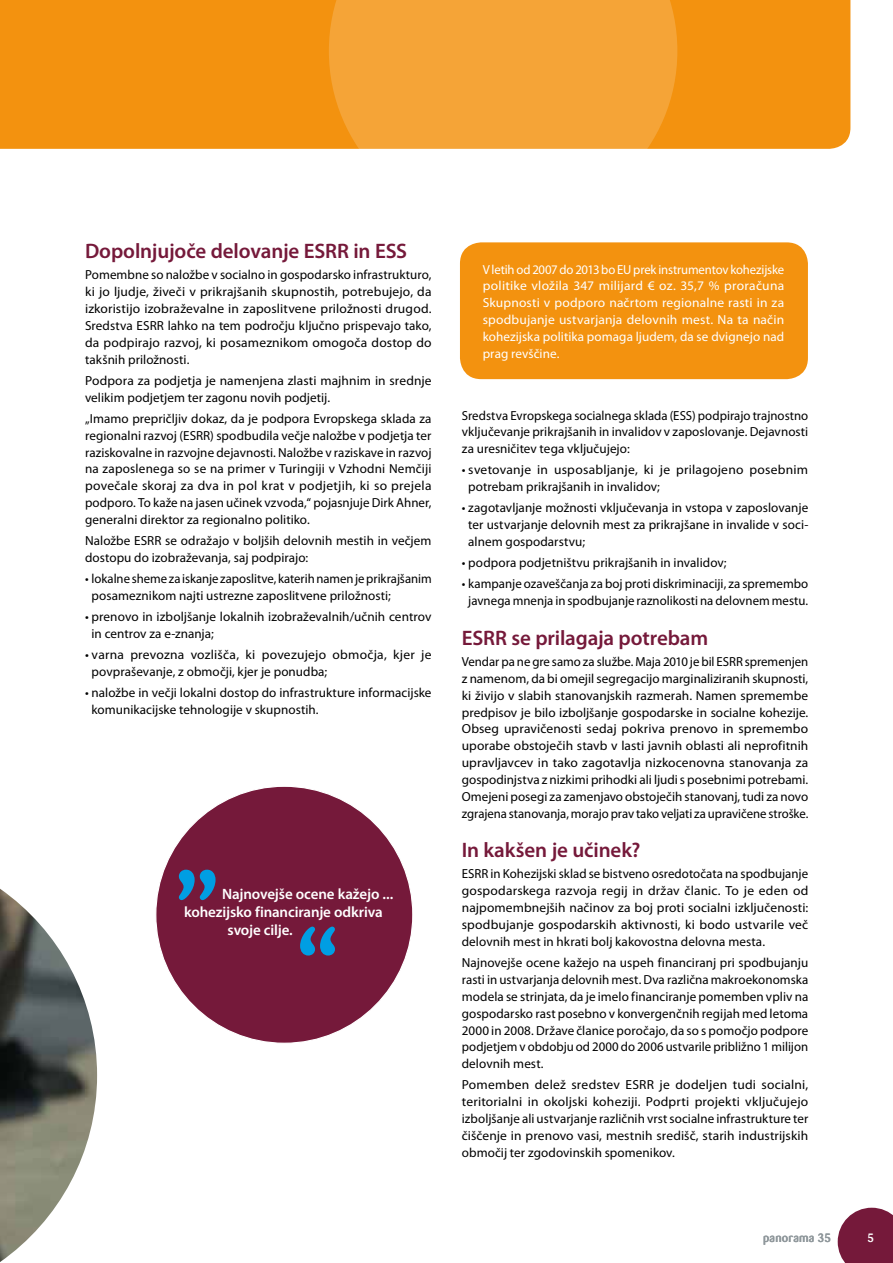
<style>
.page{position:relative;width:893px;height:1263px;background:#fff}
.page>*{position:absolute;margin:0;border:0;box-sizing:border-box;transform-origin:0 0}
.t1{font:700 100.5px "Barmeno";color:#009ee3}
.t2{font:700 95.55px "Barmeno";color:#009ee3}
.t3{font:600 21px "Myriad Pro";letter-spacing:-.005em;color:#75193a}
.t4{font:600 15px "Myriad Pro";letter-spacing:-.01em;color:#fff}
.t5{font:13.2px/16.8px "Myriad Pro";letter-spacing:.005em;color:#000;text-align:justify}
.t6{font:13.2px/17px "Myriad Pro";letter-spacing:.005em;color:#fff;text-align:justify}
.t7{font:500 12px "Barmeno";letter-spacing:.02em;color:#90989c}
.t8{font:500 12px "Barmeno";color:#fff}
</style>
<div class="page">
<div style="left:0;top:0;width:850px;height:149px;background:#f3920f"></div>
<div style="left:329px;top:0;width:348px;height:149px;background:#f5a437"></div>
<img style="left:0;top:889px;width:97px;height:373px">
<svg style="left:838px;top:1208px;width:55px;height:55px;background:#83314f"></svg>
<div style="left:156px;top:786px;width:257px;height:257px;background:#75193a;border-radius:50%"></div>
<div style="left:460px;top:242px;width:348px;height:137px;background:#f3920f;border-radius:21px"></div>
<h3 class="t3" style="left:85px;top:238px;width:323px">Dopolnjujoče delovanje ESRR in ESS</h3>
<p class="t5" style="left:85px;top:266px;width:348px">Pomembne so naložbe v socialno in gospodarsko infrastrukturo, ki jo ljudje, živeči v prikrajšanih skupnostih, potrebujejo, da izkoristijo izobraževalne in zaposlitvene priložnosti drugod.<br>Sredstva ESRR lahko na tem področju ključno prispevajo tako, da podpirajo razvoj, ki posameznikom omogoča dostop do takšnih priložnosti.</p>
<p class="t5" style="left:85px;top:372px;width:348px">Podpora za podjetja je namenjena zlasti majhnim in srednje velikim podjetjem ter zagonu novih podjetij.</p>
<p class="t5" style="left:85px;top:410px;width:348px">„Imamo prepričljiv dokaz, da je podpora Evropskega sklada za regionalni razvoj (ESRR) spodbudila večje naložbe v podjetja ter raziskovalne in razvojne dejavnosti. Naložbe v raziskave in razvoj na zaposlenega so se na primer v Turingiji v Vzhodni Nemčiji povečale skoraj za dva in pol krat v podjetjih, ki so prejela podporo. To kaže na jasen učinek vzvoda,“ pojasnjuje Dirk Ahner, generalni direktor za regionalno politiko.</p>
<p class="t5" style="left:85px;top:532px;width:348px">Naložbe ESRR se odražajo v boljših delovnih mestih in večjem dostopu do izobraževanja, saj podpirajo:</p>
<p class="t5" style="left:92px;top:570px;width:342px;text-indent:-6px">• lokalne sheme za iskanje zaposlitve, katerih namen je prikrajšanim posameznikom najti ustrezne zaposlitvene priložnosti;</p>
<p class="t5" style="left:92px;top:608px;width:341px;text-indent:-6px">• prenovo in izboljšanje lokalnih izobraževalnih/učnih centrov in centrov za e-znanja;</p>
<p class="t5" style="left:92px;top:646px;width:342px;text-indent:-6px">• varna prevozna vozlišča, ki povezujejo območja, kjer je povpraševanje, z območji, kjer je ponudba;</p>
<p class="t5" style="left:92px;top:684px;width:342px;text-indent:-6px">• naložbe in večji lokalni dostop do infrastrukture informacijske komunikacijske tehnologije v skupnostih.</p>
<h1 class="t1" style="left:174px;top:791px;width:48px">„</h1>
<p class="t4" style="left:222px;top:884px;width:173px">Najnovejše ocene kažejo ...</p>
<p class="t4" style="left:184px;top:902px;width:200px">kohezijsko financiranje odkriva</p>
<p class="t4" style="left:227px;top:920px;width:67px">svoje cilje.</p>
<h2 class="t2" style="left:296px;top:906px;width:45px">“</h2>
<p class="t6" style="left:483px;top:260px;width:303px">V letih od 2007 do 2013 bo EU prek instrumentov kohezijske politike vložila 347 milijard € oz. 35,7 % proračuna Skupnosti v podporo načrtom regionalne rasti in za spodbujanje ustvarjanja delovnih mest. Na ta način kohezijska politika pomaga ljudem, da se dvignejo nad prag revščine.</p>
<p class="t5" style="left:462px;top:406px;width:348px">Sredstva Evropskega socialnega sklada (ESS) podpirajo trajnostno vključevanje prikrajšanih in invalidov v zaposlovanje. Dejavnosti za uresničitev tega vključujejo:</p>
<p class="t5" style="left:468px;top:461px;width:341px;text-indent:-6px">• svetovanje in usposabljanje, ki je prilagojeno posebnim potrebam prikrajšanih in invalidov;</p>
<p class="t5" style="left:468px;top:499px;width:342px;text-indent:-6px">• zagotavljanje možnosti vključevanja in vstopa v zaposlovanje ter ustvarjanje delovnih mest za prikrajšane in invalide v soci&shy;alnem gospodarstvu;</p>
<p class="t5" style="left:462px;top:554px;width:266px">• podpora podjetništvu prikrajšanih in invalidov;</p>
<p class="t5" style="left:462px;top:575px;width:348px;text-align:center">• kampanje ozaveščanja za boj proti diskriminaciji, za spremembo javnega mnenja in spodbujanje raznolikosti na delovnem mestu.</p>
<h3 class="t3" style="left:462px;top:624px;width:248px">ESRR se prilagaja potrebam</h3>
<p class="t5" style="left:462px;top:653px;width:348px">Vendar pa ne gre samo za službe. Maja 2010 je bil ESRR spremenjen z namenom, da bi omejil segregacijo marginaliziranih skupnosti, ki živijo v slabih stanovanjskih razmerah. Namen spremembe predpisov je bilo izboljšanje gospodarske in socialne kohezije.<br>Obseg upravičenosti sedaj pokriva prenovo in spremembo uporabe obstoječih stavb v lasti javnih oblasti ali neprofitnih upravljavcev in tako zagotavlja nizkocenovna stanovanja za gospodinjstva z nizkimi prihodki ali ljudi s posebnimi potrebami.<br>Omejeni posegi za zamenjavo obstoječih stanovanj, tudi za novo zgrajena stanovanja, morajo prav tako veljati za upravičene stroške.</p>
<h3 class="t3" style="left:462px;top:837px;width:180px">In kakšen je učinek?</h3>
<p class="t5" style="left:462px;top:865px;width:348px">ESRR in Kohezijski sklad se bistveno osredotočata na spodbujanje gospodarskega razvoja regij in držav članic. To je eden od najpomembnejših načinov za boj proti socialni izključenosti: spodbujanje gospodarskih aktivnosti, ki bodo ustvarile več delovnih mest in hkrati bolj kakovostna delovna mesta.</p>
<p class="t5" style="left:462px;top:954px;width:348px">Najnovejše ocene kažejo na uspeh financiranj pri spodbujanju rasti in ustvarjanja delovnih mest. Dva različna makroekonomska modela se strinjata, da je imelo financiranje pomemben vpliv na gospodarsko rast posebno v konvergenčnih regijah med letoma 2000 in 2008. Države članice poročajo, da so s pomočjo podpore podjetjem v obdobju od 2000 do 2006 ustvarile približno 1 milijon delovnih mest.</p>
<p class="t5" style="left:462px;top:1076px;width:348px">Pomemben delež sredstev ESRR je dodeljen tudi socialni, teritorialni in okoljski koheziji. Podprti projekti vključujejo izboljšanje ali ustvarjanje različnih vrst socialne infrastrukture ter čiščenje in prenovo vasi, mestnih središč, starih industrijskih območij ter zgodovinskih spomenikov.</p>
<p class="t7" style="left:763px;top:1230px;width:69px">panorama 35</p>
<p class="t8" style="left:867px;top:1231px;width:8px">5</p>
</div>
